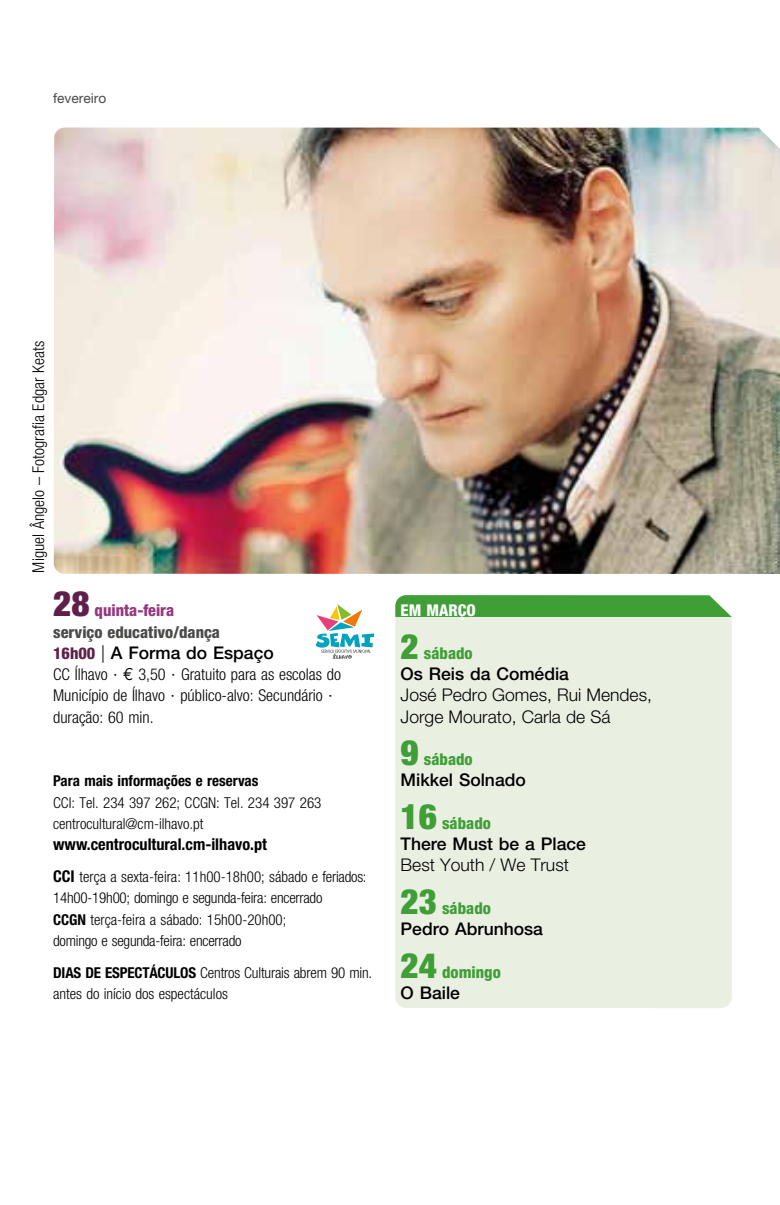
<style>
.page{position:relative;width:780px;height:1205px;background:#fff}
.page>*{position:absolute;margin:0;border:0;box-sizing:border-box;transform-origin:0 0}
.t1{font:500 17.5px "Helvetica Neue";color:#000}
.t2{font:300 17.5px/21.2px "Helvetica Neue";color:#000}
.t3{font:300 condensed 16.25px/21.2px "Helvetica Neue";color:#000}
.t4{font:800 condensed 16.25px "Helvetica Neue";color:#3f9e36}
.t5{font:800 condensed 16.25px/21.2px "Helvetica Neue";color:#4a4a49}
.t6{font:700 condensed 16.25px "Helvetica Neue";color:#000}
.t7{font:800 condensed 16.25px "Helvetica Neue";color:#fff}
.t8{font:300 condensed 15px/21.2px "Helvetica Neue";color:#000}
.t9{font:700 condensed 15px "Helvetica Neue";color:#000}
.t10{font:13.75px "Helvetica Neue";color:#4a4a49}
.s1{font-weight:900;font-size:35px;color:#5e204b}
.s2{color:#96377e}
.s3{font-weight:800;font-stretch:condensed;font-size:16.25px;color:#5e204b}
.s4{font-weight:300}
.s5{font-stretch:normal}
.s6{font-family:"Euro Mono";font-weight:400;font-stretch:normal;font-size:17.5px}
.s7{font-weight:700;font-size:16.25px}
.s8{font-weight:700}
.s9{font-weight:900;font-size:35px}
</style>
<div class="page">
<div style="left:395px;top:617px;width:336px;height:391px;background:#e9f0e2"></div>
<svg style="left:395px;top:595px;width:336px;height:22px"></svg>
<img style="left:54px;top:128px;width:726px;height:446px">
<svg style="left:315px;top:604px;width:59px;height:55px"></svg>
<p class="t10" style="left:53px;top:90px;width:55px">fevereiro</p>
<p class="t3" style="left:28px;top:573px;width:233px;rotate:-90deg">Miguel Ângelo – Fotografia Edgar Keats</p>
<p class="t5" style="left:53px;top:600px;width:168px"><span class="s1">28</span> <span class="s2">quinta-feira </span>serviço educativo/dança</p>
<p class="t1" style="left:53px;top:642px;width:222px"><span class="s3">16h00</span> <span class="s4">|</span> A Forma do Espaço</p>
<p class="t3" style="left:53px;top:664px;width:289px">CC Ílhavo <span class="s5">·</span> <span class="s6">€</span> 3,50 <span class="s5">·</span> Gratuito para as escolas do<br>Município de Ílhavo <span class="s5">·</span> público-alvo: Secundário <span class="s5">· </span>duração: 60 min.</p>
<p class="t9" style="left:53px;top:772px;width:207px">Para mais informações e reservas</p>
<p class="t8" style="left:53px;top:791px;width:270px">CCI: Tel. 234 397 262; CCGN: Tel. 234 397 263 centrocultural@cm-ilhavo.pt</p>
<p class="t6" style="left:53px;top:834px;width:215px">www.centrocultural.cm-ilhavo.pt</p>
<p class="t8" style="left:53px;top:866px;width:315px"><span class="s7">CCI</span> terça a sexta-feira: 11h00-18h00; sábado e feriados:<br>14h00-19h00; domingo e segunda-feira: encerrado<br><span class="s8">CCGN</span> terça-feira a sábado: 15h00-20h00;<br>domingo e segunda-feira: encerrado</p>
<p class="t8" style="left:53px;top:961px;width:320px"><span class="s8">DIAS DE ESPECTÁCULOS</span> Centros Culturais abrem 90 min. antes do início dos espectáculos</p>
<p class="t7" style="left:400px;top:600px;width:77px">EM MARÇO</p>
<p class="t4" style="left:400px;top:643px;width:74px"><span class="s9">2</span> sábado</p>
<p class="t1" style="left:400px;top:663px;width:170px">Os Reis da Comédia</p>
<p class="t2" style="left:400px;top:684px;width:253px">José Pedro Gomes, Rui Mendes,<br>Jorge Mourato, Carla de Sá</p>
<p class="t4" style="left:400px;top:749px;width:74px"><span class="s9">9</span> sábado</p>
<p class="t1" style="left:400px;top:770px;width:127px">Mikkel Solnado</p>
<p class="t4" style="left:400px;top:813px;width:92px"><span class="s9">16</span> sábado</p>
<p class="t1" style="left:400px;top:833px;width:187px">There Must be a Place</p>
<p class="t2" style="left:400px;top:854px;width:170px">Best Youth / We Trust</p>
<p class="t4" style="left:400px;top:898px;width:92px"><span class="s9">23</span> sábado</p>
<p class="t1" style="left:400px;top:918px;width:144px">Pedro Abrunhosa</p>
<p class="t4" style="left:400px;top:962px;width:102px"><span class="s9">24</span> domingo</p>
<p class="t1" style="left:400px;top:982px;width:61px">O Baile</p>
</div>
